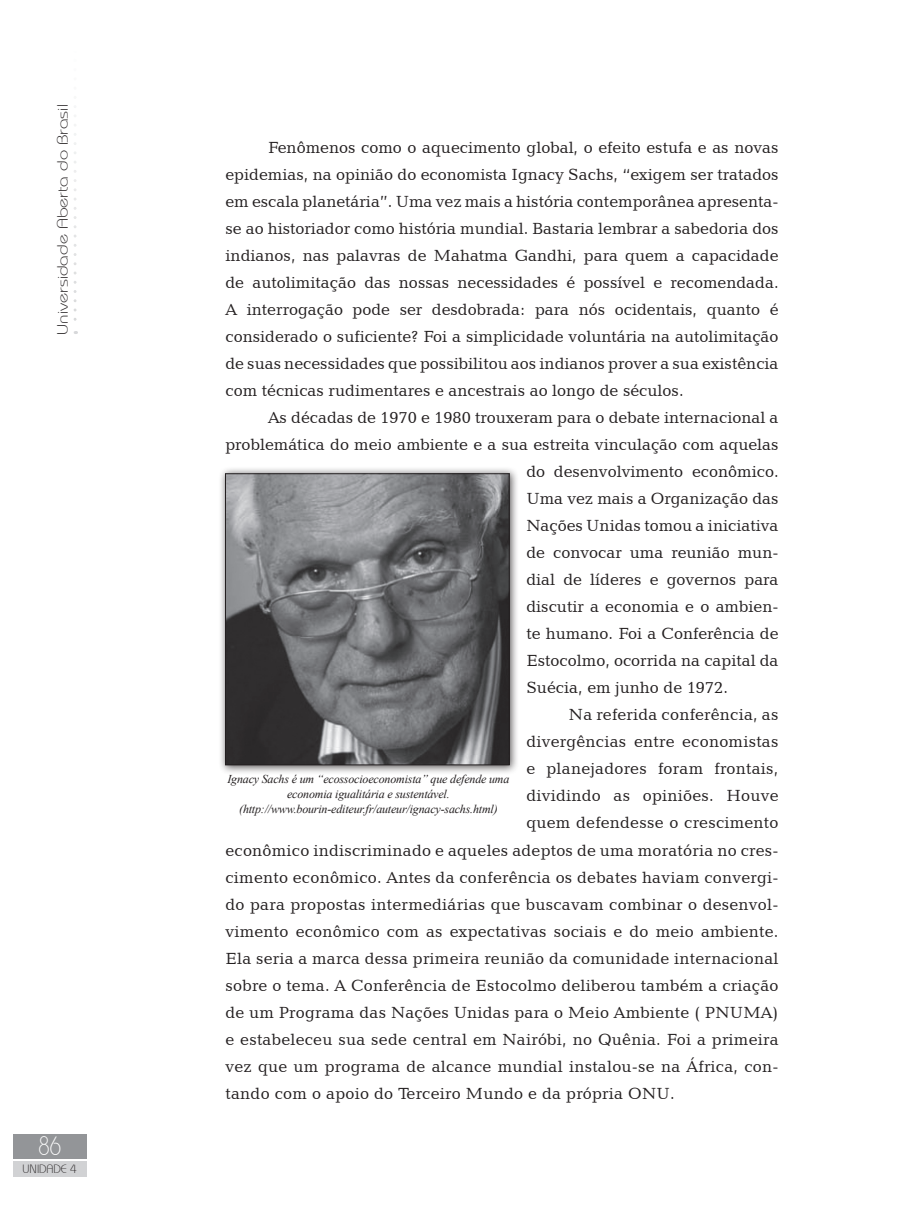
<style>
.page{position:relative;width:919px;height:1217px;background:#fff}
.page>*{position:absolute;margin:0;border:0;box-sizing:border-box;transform-origin:0 0}
.t1{font:300 26.25px "Bauhaus IT Cby BT";color:#fff;scale:.8 1}
.paragrafo_nutead{font:16.5px/27px "Candida BT";letter-spacing:.015em;color:#231f20;text-align:justify}
.t2{font:300 15px "Bauhaus IT Cby BT";color:#231f20;scale:1.25 1}
.PARAGRAFO_NORMAL{font:italic 12px/15px "Times New Roman";letter-spacing:-.015em;color:#231f20;text-align:center}
.t3{font:300 12px "Bauhaus IT Cby BT";color:#231f20}
</style>
<div class="page">
<svg style="left:74px;top:115px;width:3px;height:219px"></svg>
<div style="left:13px;top:1133px;width:74px;height:24px;background:#939598"></div>
<div style="left:13px;top:1161px;width:74px;height:15px;background:#d1d2d4"></div>
<div style="left:218px;top:466px;width:301px;height:309px;background:#231f20;opacity:.75"></div>
<img style="left:227px;top:475px;width:280px;height:288px">
<div style="left:225px;top:473px;width:284px;height:292px;border:1px solid #231f20"></div>
<p class="t2" style="left:53px;top:335px;width:186px;rotate:-90deg">Universidade Aberta do Brasil</p>
<h1 class="t1" style="left:38px;top:1129px;width:30px">86</h1>
<p class="t3" style="left:23px;top:1161px;width:55px">UNIDADE 4</p>
<p class="paragrafo_nutead" style="left:225px;top:133px;width:554px;text-indent:43px">Fenômenos como o aquecimento global, o efeito estufa e as novas epidemias, na opinião do economista Ignacy Sachs, “exigem ser tratados em escala planetária”. Uma vez mais a história contemporânea apresenta&shy;se ao historiador como história mundial. Bastaria lembrar a sabedoria dos indianos, nas palavras de Mahatma Gandhi, para quem a capacidade de autolimitação das nossas necessidades é possível e recomendada.<br>A interrogação pode ser desdobrada: para nós ocidentais, quanto é considerado o suficiente? Foi a simplicidade voluntária na autolimitação de suas necessidades que possibilitou aos indianos prover a sua existência com técnicas rudimentares e ancestrais ao longo de séculos.</p>
<p class="paragrafo_nutead" style="left:268px;top:403px;width:512px">As décadas de 1970 e 1980 trouxeram para o debate internacional a</p>
<p class="paragrafo_nutead" style="left:225px;top:430px;width:554px">problemática do meio ambiente e a sua estreita vinculação com aquelas</p>
<p class="paragrafo_nutead" style="left:526px;top:457px;width:254px">do desenvolvimento econômico.</p>
<p class="paragrafo_nutead" style="left:526px;top:484px;width:254px">Uma vez mais a Organização das</p>
<p class="paragrafo_nutead" style="left:526px;top:511px;width:254px">Nações Unidas tomou a iniciativa</p>
<p class="paragrafo_nutead" style="left:526px;top:538px;width:254px">de convocar uma reunião mun-</p>
<p class="paragrafo_nutead" style="left:526px;top:565px;width:254px">dial de líderes e governos para</p>
<p class="paragrafo_nutead" style="left:526px;top:592px;width:254px">discutir a economia e o ambien-</p>
<p class="paragrafo_nutead" style="left:526px;top:619px;width:254px">te humano. Foi a Conferência de</p>
<p class="paragrafo_nutead" style="left:526px;top:646px;width:254px">Estocolmo, ocorrida na capital da</p>
<p class="paragrafo_nutead" style="left:526px;top:673px;width:203px">Suécia, em junho de 1972.</p>
<p class="paragrafo_nutead" style="left:569px;top:700px;width:211px">Na referida conferência, as</p>
<p class="paragrafo_nutead" style="left:526px;top:727px;width:253px">divergências entre economistas</p>
<p class="paragrafo_nutead" style="left:526px;top:754px;width:254px">e planejadores foram frontais,</p>
<p class="paragrafo_nutead" style="left:526px;top:781px;width:254px">dividindo as opiniões. Houve</p>
<p class="paragrafo_nutead" style="left:526px;top:808px;width:254px">quem defendesse o crescimento</p>
<p class="paragrafo_nutead" style="left:225px;top:835px;width:554px">econômico indiscriminado e aqueles adeptos de uma moratória no cres-</p>
<p class="paragrafo_nutead" style="left:225px;top:862px;width:554px">cimento econômico. Antes da conferência os debates haviam convergi-</p>
<p class="paragrafo_nutead" style="left:225px;top:889px;width:554px">do para propostas intermediárias que buscavam combinar o desenvol-</p>
<p class="paragrafo_nutead" style="left:225px;top:916px;width:554px">vimento econômico com as expectativas sociais e do meio ambiente.</p>
<p class="paragrafo_nutead" style="left:225px;top:943px;width:554px">Ela seria a marca dessa primeira reunião da comunidade internacional</p>
<p class="paragrafo_nutead" style="left:225px;top:970px;width:554px">sobre o tema. A Conferência de Estocolmo deliberou também a criação</p>
<p class="paragrafo_nutead" style="left:225px;top:997px;width:554px">de um Programa das Nações Unidas para o Meio Ambiente ( PNUMA)</p>
<p class="paragrafo_nutead" style="left:225px;top:1024px;width:554px">e estabeleceu sua sede central em Nairóbi, no Quênia. Foi a primeira</p>
<p class="paragrafo_nutead" style="left:225px;top:1051px;width:554px">vez que um programa de alcance mundial instalou-se na África, con-</p>
<p class="paragrafo_nutead" style="left:225px;top:1078px;width:450px">tando com o apoio do Terceiro Mundo e da própria ONU.</p>
<p class="PARAGRAFO_NORMAL" style="left:227px;top:771px;width:283px">Ignacy Sachs é um “ecossocioeconomista” que defende uma economia igualitária e sustentável.</p>
<p class="PARAGRAFO_NORMAL" style="left:239px;top:801px;width:260px">(http://www.bourin-editeur.fr/auteur/ignacy-sachs.html)</p>
</div>
